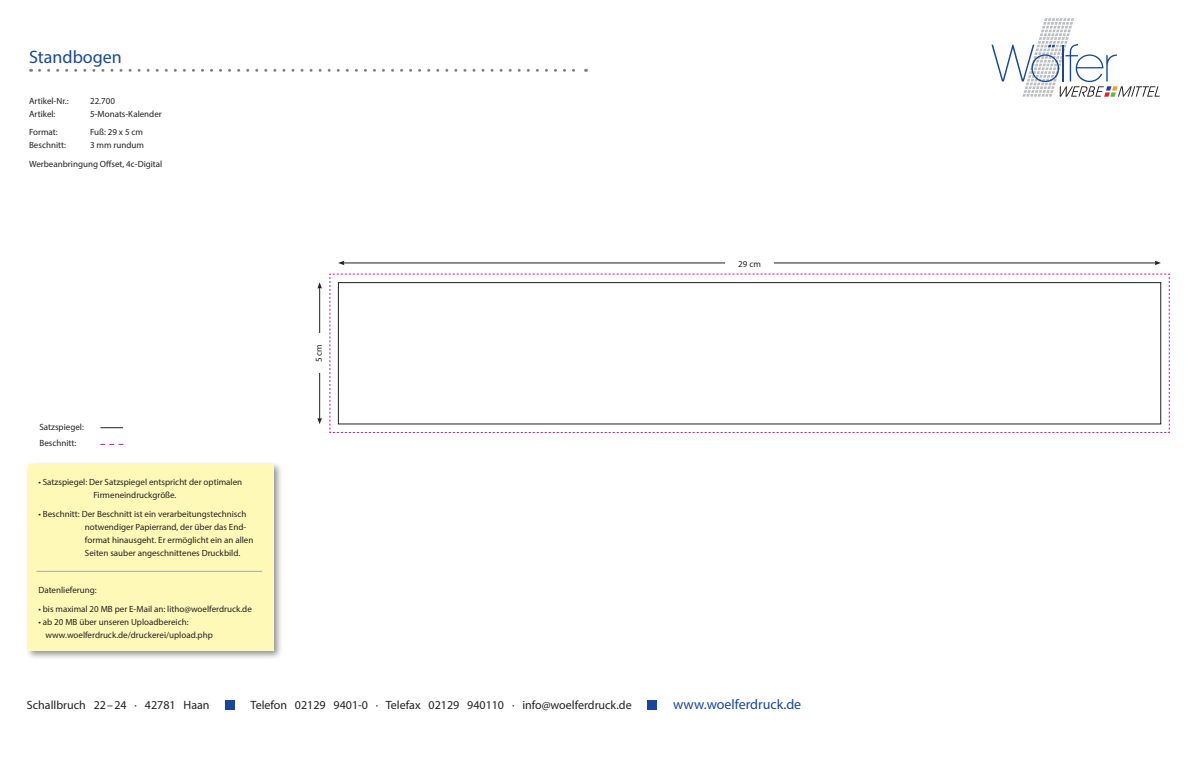
<style>
.page{position:relative;width:1191px;height:766px;background:#fff}
.page>*{position:absolute;margin:0;border:0;box-sizing:border-box;transform-origin:0 0}
.t1{font:18px "Myriad Pro";color:#18469d}
.t2{font:14px "Myriad Pro";color:#18469d}
.t3{font:12px "Myriad Pro";color:#231f20}
.t4{font:9px/13px "Myriad Pro";color:#231f20}
</style>
<div class="page">
<hr style="left:343px;top:262px;width:813px;height:1px;background:#231f20">
<svg style="left:338px;top:260px;width:6px;height:5px"></svg>
<svg style="left:1154px;top:260px;width:7px;height:5px"></svg>
<div style="left:725px;top:259px;width:48px;height:12px;background:#fff"></div>
<hr style="left:319px;top:287px;width:1px;height:132px;background:#231f20">
<svg style="left:317px;top:282px;width:5px;height:6px"></svg>
<svg style="left:317px;top:418px;width:5px;height:6px"></svg>
<div style="left:315px;top:333px;width:11px;height:40px;background:#fff"></div>
<svg style="left:329px;top:273px;width:840px;height:160px"></svg>
<div style="left:25px;top:461px;width:258px;height:199px;background:#231f20;opacity:.5"></div>
<div style="left:28px;top:464px;width:246px;height:187px;background:#fff9b8"></div>
<svg style="left:100px;top:427px;width:23px;height:1px"></svg>
<svg style="left:100px;top:444px;width:23px;height:1px"></svg>
<hr style="left:36px;top:570px;width:226px;height:1px;background:#a8a9ad">
<div style="left:225px;top:699px;width:10px;height:10px;background:#18469d"></div>
<div style="left:647px;top:699px;width:10px;height:10px;background:#18469d"></div>
<svg style="left:40px;top:69px;width:546px;height:3px"></svg>
<svg style="left:991px;top:18px;width:168px;height:79px"></svg>
<h1 class="t1" style="left:29px;top:46px;width:94px">Standbogen</h1>
<p class="t4" style="left:29px;top:94px;width:41px">Artikel-Nr.:</p>
<p class="t4" style="left:90px;top:94px;width:26px">22.700</p>
<p class="t4" style="left:29px;top:107px;width:28px">Artikel:</p>
<p class="t4" style="left:90px;top:107px;width:73px">5-Monats-Kalender</p>
<p class="t4" style="left:29px;top:126px;width:30px">Format:</p>
<p class="t4" style="left:90px;top:126px;width:55px">Fuß: 29 x 5 cm</p>
<p class="t4" style="left:29px;top:139px;width:38px">Beschnitt:</p>
<p class="t4" style="left:29px;top:136px;width:135px;line-height:18.7px;text-indent:61px">3 mm rundum<br>Werbeanbringung Offset, 4c-Digital</p>
<p class="t4" style="left:39px;top:418px;width:46px;line-height:16.7px">Satzspiegel:<br>Beschnitt:</p>
<p class="t4" style="left:93px;top:475px;width:150px;text-indent:-55px">• Satzspiegel: Der Satzspiegel entspricht der optimalen<br>Firmeneindruckgröße.</p>
<p class="t4" style="left:85px;top:507px;width:170px;text-indent:-47px">• Beschnitt: Der Beschnitt ist ein verarbeitungstechnisch notwendiger Papierrand, der über das End&shy;format hinausgeht. Er ermöglicht ein an allen Seiten sauber angeschnittenes Druckbild.</p>
<p class="t4" style="left:38px;top:583px;width:60px">Datenlieferung:</p>
<p class="t4" style="left:38px;top:602px;width:215px">• bis maximal 20 MB per E-Mail an: litho@woelferdruck.de</p>
<p class="t4" style="left:45px;top:615px;width:169px;text-indent:-7px">• ab 20 MB über unseren Uploadbereich: www.woelferdruck.de/druckerei/upload.php</p>
<p class="t4" style="left:312px;top:362px;width:20px;rotate:-90deg">5 cm</p>
<p class="t4" style="left:738px;top:257px;width:24px">29 cm</p>
<h3 class="t3" style="left:27px;top:697px;width:184px">Schallbruch 22–24 · 42781 Haan</h3>
<h3 class="t3" style="left:250px;top:697px;width:382px">Telefon 02129 9401-0 · Telefax 02129 940110 · info@woelferdruck.de</h3>
<h2 class="t2" style="left:673px;top:695px;width:130px">www.woelferdruck.de</h2>
</div>
